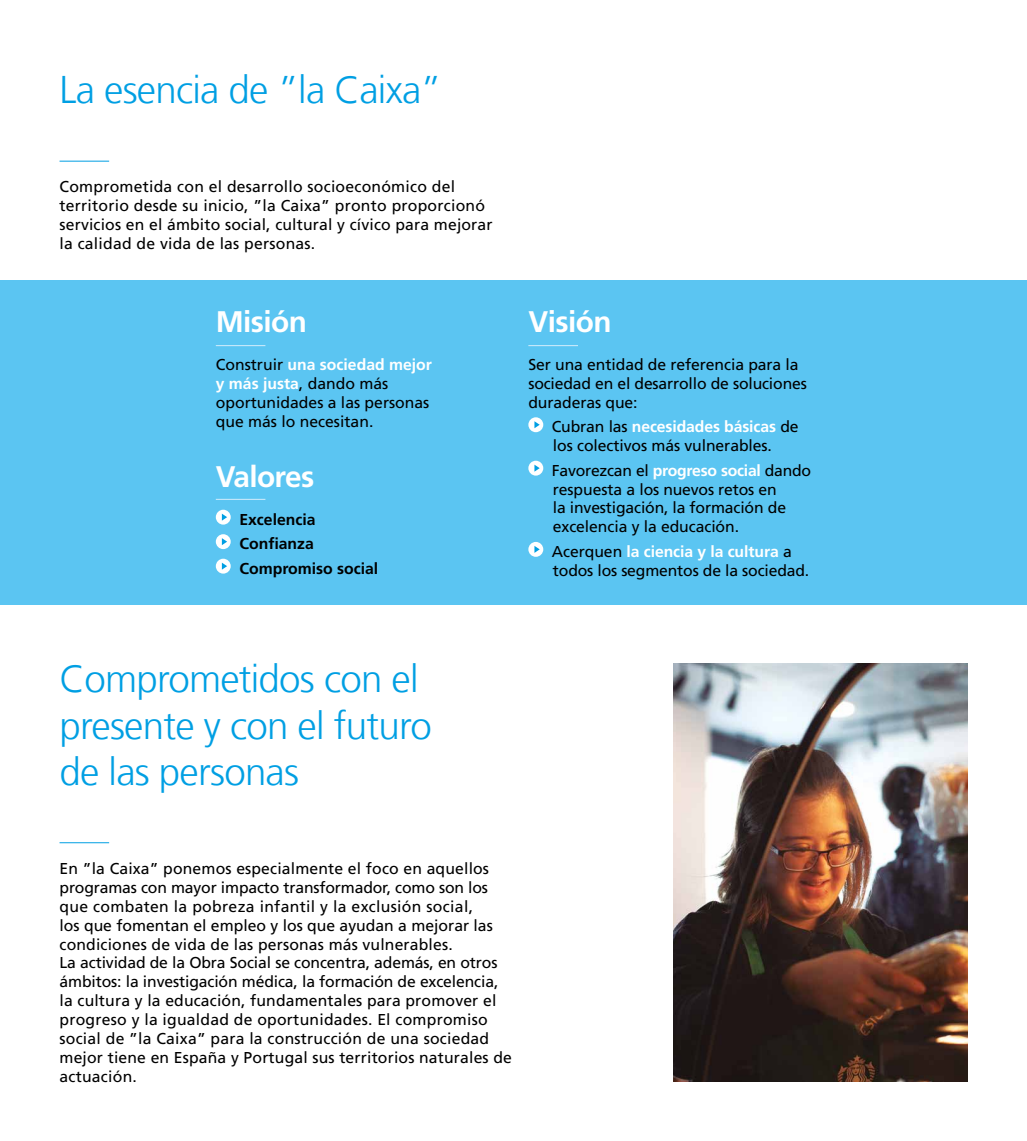
<style>
.page{position:relative;width:1027px;height:1141px;background:#fff}
.page>*{position:absolute;margin:0;border:0;box-sizing:border-box;transform-origin:0 0}
.t1{font:300 38.5px/46.2px "La Caixa Frutiger";letter-spacing:-.02em;color:#009fe3}
.t2{font:700 29.75px "La Caixa Frutiger";letter-spacing:-.02em;color:#fff}
.t3{font:15.75px/18.9px "La Caixa Frutiger";letter-spacing:.01em;color:#000}
.t4{font:15.75px/18.9px "La Caixa Frutiger";letter-spacing:-.01em;color:#000}
.t5{font:700 15.75px/24.5px "La Caixa Frutiger";color:#000}
.s1{font-weight:700;color:#fff}
</style>
<div class="page">
<div style="left:0;top:280px;width:1027px;height:325px;background:#5bc5f2"></div>
<hr style="left:216px;top:345px;width:49px;height:1px;background:#d4edfc">
<svg style="left:216px;top:510px;width:15px;height:15px"></svg>
<svg style="left:222px;top:514px;width:5px;height:7px"></svg>
<div style="left:216px;top:534px;width:15px;height:15px;background:#fff;border-radius:50%"></div>
<svg style="left:222px;top:538px;width:5px;height:7px"></svg>
<svg style="left:216px;top:559px;width:15px;height:15px"></svg>
<svg style="left:222px;top:563px;width:5px;height:7px"></svg>
<hr style="left:216px;top:499px;width:49px;height:1px;background:#d4edfc">
<div style="left:528px;top:417px;width:15px;height:15px;background:#fff;border-radius:50%"></div>
<svg style="left:534px;top:421px;width:6px;height:7px"></svg>
<div style="left:528px;top:461px;width:15px;height:15px;background:#fff;border-radius:50%"></div>
<svg style="left:534px;top:465px;width:6px;height:7px"></svg>
<div style="left:528px;top:542px;width:15px;height:15px;background:#fff;border-radius:50%"></div>
<svg style="left:534px;top:546px;width:6px;height:7px"></svg>
<hr style="left:528px;top:345px;width:50px;height:1px;background:#d4edfc">
<img style="left:674px;top:664px;width:293px;height:418px">
<hr style="left:60px;top:161px;width:49px;height:1px;background:#009fe3">
<hr style="left:60px;top:842px;width:49px;height:1px;background:#009fe3">
<h1 class="t1" style="left:60px;top:67px;width:384px">La esencia de ”la Caixa”</h1>
<p class="t3" style="left:60px;top:178px;width:435px">Comprometida con el desarrollo socioeconómico del territorio desde su inicio, ”la Caixa” pronto proporcionó servicios en el ámbito social, cultural y cívico para mejorar la calidad de vida de las personas.</p>
<h2 class="t2" style="left:216px;top:304px;width:93px">Misión</h2>
<p class="t3" style="left:216px;top:355px;width:218px">Construir <span class="s1">una sociedad mejor y más justa</span>, dando más oportunidades a las personas que más lo necesitan.</p>
<h2 class="t2" style="left:216px;top:459px;width:100px">Valores</h2>
<p class="t5" style="left:239px;top:507px;width:140px">Excelencia<br>Confianza<br>Compromiso social</p>
<h2 class="t2" style="left:528px;top:304px;width:85px">Visión</h2>
<p class="t3" style="left:528px;top:355px;width:280px">Ser una entidad de referencia para la sociedad en el desarrollo de soluciones duraderas que:</p>
<p class="t3" style="left:552px;top:417px;width:248px">Cubran las <span class="s1">necesidades básicas</span> de los colectivos más vulnerables.</p>
<p class="t4" style="left:552px;top:461px;width:261px">Favorezcan el <span class="s1">progreso social</span> dando respuesta a los nuevos retos en<br>la investigación, la formación de excelencia y la educación.</p>
<p class="t4" style="left:552px;top:542px;width:259px">Acerquen <span class="s1">la ciencia y la cultura</span> a todos los segmentos de la sociedad.</p>
<h1 class="t1" style="left:60px;top:656px;width:374px">Comprometidos con el presente y con el futuro de las personas</h1>
<p class="t3" style="left:60px;top:859px;width:454px">En ”la Caixa” ponemos especialmente el foco en aquellos programas con mayor impacto transformador, como son los que combaten la pobreza infantil y la exclusión social,<br>los que fomentan el empleo y los que ayudan a mejorar las condiciones de vida de las personas más vulnerables.<br>La actividad de la Obra Social se concentra, además, en otros ámbitos: la investigación médica, la formación de excelencia, la cultura y la educación, fundamentales para promover el progreso y la igualdad de oportunidades. El compromiso social de ”la Caixa” para la construcción de una sociedad mejor tiene en España y Portugal sus territorios naturales de actuación.</p>
</div>
